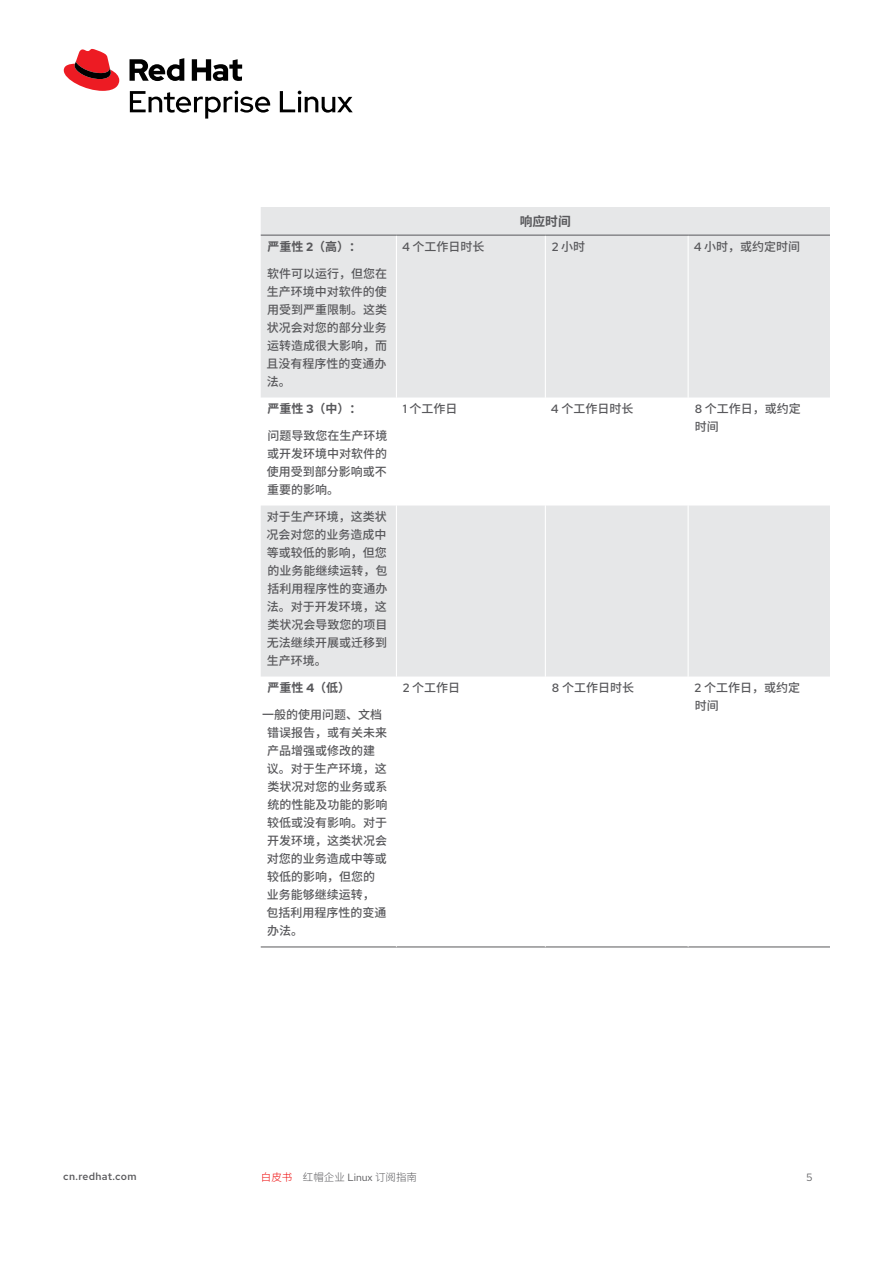
<style>
.page{position:relative;width:893px;height:1263px;background:#fff}
.page>*{position:absolute;margin:0;border:0;box-sizing:border-box;transform-origin:0 0}
.t1{font:700 12.75px "Noto Sans SC";color:#58585b}
.t2{font:500 12px/18px "Noto Sans SC";color:#58585b;text-align:justify}
.t3{font:700 12px "Noto Sans SC";color:#58585b}
.t4{font:300 10.5px "Noto Sans SC";color:#58585b}
.t5{font:500 10.5px "Red Hat Text";letter-spacing:.025em;color:#58585b}
.t6{font:10.5px "Red Hat Text";color:#58585b}
.s1{font-family:"Red Hat Text"}
.s2{color:#e00}
.s3{font-family:"Red Hat Text";font-weight:400}
</style>
<div class="page">
<svg style="left:261px;top:207px;width:569px;height:469px;fill:#e6e7e8"></svg>
<hr style="left:261px;top:946px;width:135px;height:1px;background:#58585b">
<hr style="left:396px;top:946px;width:149px;height:1px;background:#58585b">
<hr style="left:545px;top:946px;width:143px;height:1px;background:#58585b">
<hr style="left:688px;top:946px;width:142px;height:1px;background:#58585b">
<hr style="left:396px;top:235px;width:1px;height:162px;background:#fff">
<hr style="left:545px;top:235px;width:1px;height:162px;background:#fff">
<hr style="left:688px;top:235px;width:1px;height:162px;background:#fff">
<hr style="left:396px;top:397px;width:1px;height:108px;background:#fff">
<hr style="left:545px;top:397px;width:1px;height:108px;background:#fff">
<hr style="left:688px;top:397px;width:1px;height:108px;background:#fff">
<hr style="left:396px;top:505px;width:1px;height:171px;background:#fff">
<hr style="left:545px;top:505px;width:1px;height:171px;background:#fff">
<hr style="left:688px;top:505px;width:1px;height:171px;background:#fff">
<hr style="left:261px;top:235px;width:135px;height:1px;background:#58585b">
<hr style="left:396px;top:235px;width:149px;height:1px;background:#58585b">
<hr style="left:545px;top:235px;width:143px;height:1px;background:#58585b">
<hr style="left:688px;top:235px;width:142px;height:1px;background:#58585b">
<svg style="left:130px;top:91px;width:140px;height:28px"></svg>
<svg style="left:280px;top:91px;width:73px;height:22px"></svg>
<svg style="left:64px;top:49px;width:55px;height:42px"></svg>
<svg style="left:130px;top:58px;width:112px;height:23px"></svg>
<p class="t3" style="left:267px;top:239px;width:95px">严重性 <span class="s1">2</span>（高）：</p>
<p class="t2" style="left:267px;top:264px;width:122px">软件可以运行，但您在生产环境中对软件的使用受到严重限制。这类状况会对您的部分业务运转造成很大影响，而且没有程序性的变通办法。</p>
<p class="t3" style="left:267px;top:401px;width:96px">严重性 <span class="s1">3</span>（中）：</p>
<p class="t2" style="left:267px;top:426px;width:122px">问题导致您在生产环境或开发环境中对软件的使用受到部分影响或不重要的影响。</p>
<p class="t2" style="left:267px;top:507px;width:122px">对于生产环境，这类状况会对您的业务造成中等或较低的影响，但您的业务能继续运转，包括利用程序性的变通办法。对于开发环境，这类状况会导致您的项目无法继续开展或迁移到生产环境。</p>
<p class="t3" style="left:267px;top:680px;width:84px">严重性 <span class="s1">4</span>（低）</p>
<p class="t2" style="left:266px;top:705px;width:123px;text-align:left;text-indent:-4px">一般的使用问题、文档错误报告，或有关未来产品增强或修改的建议。对于生产环境，这类状况对您的业务或系统的性能及功能的影响较低或没有影响。对于开发环境，这类状况会对您的业务造成中等或较低的影响，但您的业务能够继续运转，包括利用程序性的变通办法。</p>
<p class="t1" style="left:520px;top:214px;width:52px">响应时间</p>
<p class="t2" style="left:402px;top:237px;width:84px"><span class="s1">4</span> 个工作日时长</p>
<p class="t2" style="left:552px;top:237px;width:35px"><span class="s1">2</span> 小时</p>
<p class="t2" style="left:694px;top:237px;width:108px"><span class="s1">4</span> 小时，或约定时间</p>
<p class="t2" style="left:403px;top:399px;width:56px"><span class="s1">1</span> 个工作日</p>
<p class="t2" style="left:551px;top:399px;width:84px"><span class="s1">4</span> 个工作日时长</p>
<p class="t2" style="left:695px;top:399px;width:108px"><span class="s1">8</span> 个工作日，或约定时间</p>
<p class="t2" style="left:403px;top:678px;width:59px"><span class="s1">2</span> 个工作日</p>
<p class="t2" style="left:552px;top:678px;width:84px"><span class="s1">8</span> 个工作日时长</p>
<p class="t2" style="left:694px;top:678px;width:107px"><span class="s1">2</span> 个工作日，或约定时间</p>
<p class="t5" style="left:63px;top:1170px;width:75px">cn.redhat.com</p>
<p class="t4" style="left:261px;top:1171px;width:158px"><span class="s2">白皮书</span> 红帽企业 <span class="s3">Linux</span> 订阅指南</p>
<p class="t6" style="left:806px;top:1170px;width:7px">5</p>
</div>
